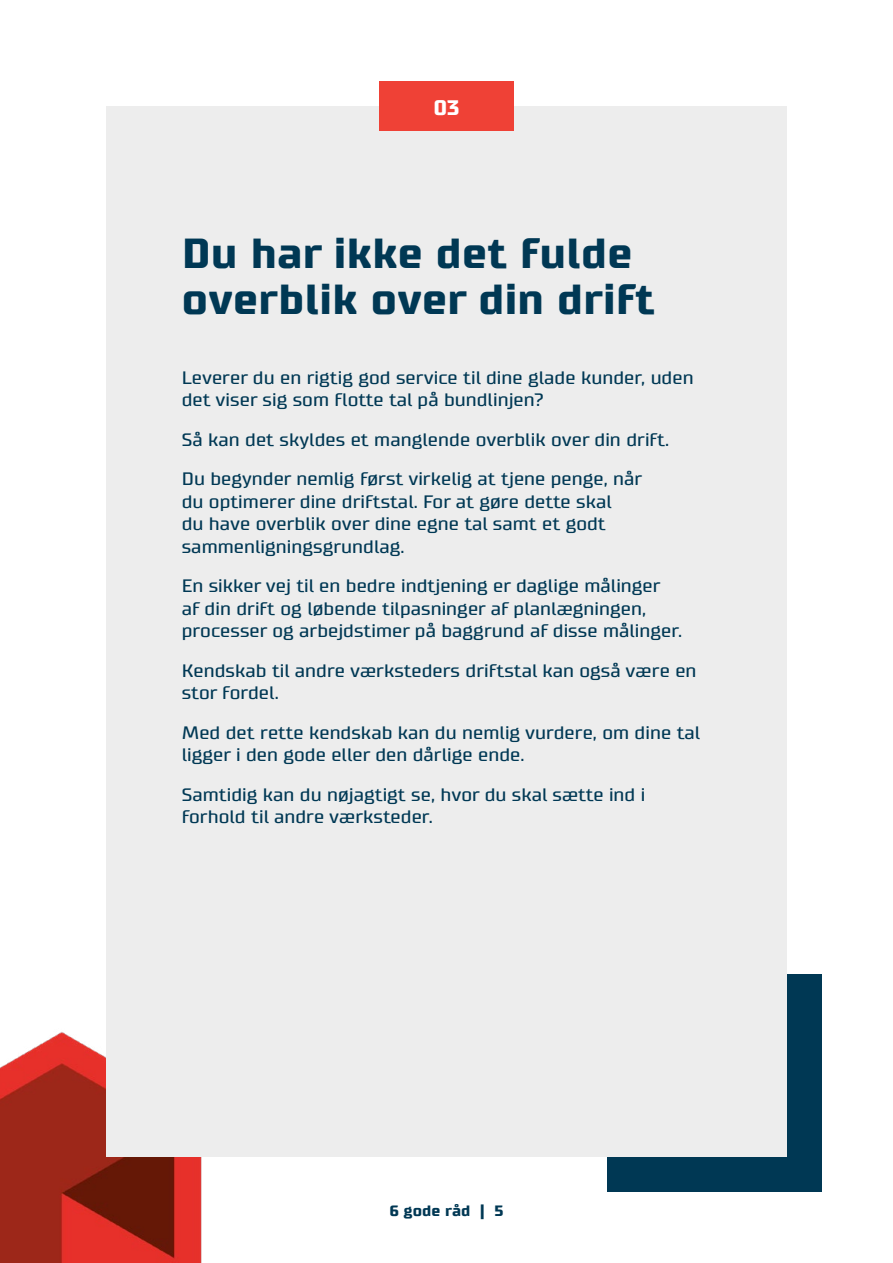
<style>
.page{position:relative;width:893px;height:1263px;background:#fff}
.page>*{position:absolute;margin:0;border:0;box-sizing:border-box;transform-origin:0 0}
.t1{font:700 42px/46.5px "Supermolot";color:#003854}
.t2{font:700 21px "Supermolot";color:#fff}
.t3{font:18px/22.5px "Supermolot";color:#003854}
.t4{font:700 15px "Supermolot";color:#003854}
</style>
<div class="page">
<div style="left:608px;top:974px;width:214px;height:218px;background:#003854"></div>
<img style="left:0;top:1032px;width:202px;height:231px">
<div style="left:106px;top:106px;width:681px;height:1051px;background:#ededed"></div>
<div style="left:379px;top:81px;width:135px;height:50px;background:#ef4136"></div>
<p class="t2" style="left:433px;top:95px;width:28px">03</p>
<h1 class="t1" style="left:182px;top:230px;width:474px">Du har ikke det fulde overblik over din drift</h1>
<p class="t3" style="left:182px;top:366px;width:513px">Leverer du en rigtig god service til dine glade kunder, uden det viser sig som flotte tal på bundlinjen?</p>
<p class="t3" style="left:182px;top:420px;width:489px;line-height:39.5px">Så kan det skyldes et manglende overblik over din drift.<br>Du begynder nemlig først virkelig at tjene penge, når</p>
<p class="t3" style="left:182px;top:490px;width:432px">du optimerer dine driftstal. For at gøre dette skal du have overblik over dine egne tal samt et godt sammenligningsgrundlag.</p>
<p class="t3" style="left:182px;top:575px;width:502px">En sikker vej til en bedre indtjening er daglige målinger af din drift og løbende tilpasninger af planlægningen, processer og arbejdstimer på baggrund af disse målinger.</p>
<p class="t3" style="left:182px;top:659px;width:516px">Kendskab til andre værksteders driftstal kan også være en stor fordel.</p>
<p class="t3" style="left:182px;top:721px;width:520px">Med det rette kendskab kan du nemlig vurdere, om dine tal ligger i den gode eller den dårlige ende.</p>
<p class="t3" style="left:182px;top:783px;width:465px">Samtidig kan du nøjagtigt se, hvor du skal sætte ind i forhold til andre værksteder.</p>
<p class="t4" style="left:389px;top:1201px;width:116px">6 gode råd | 5</p>
</div>
